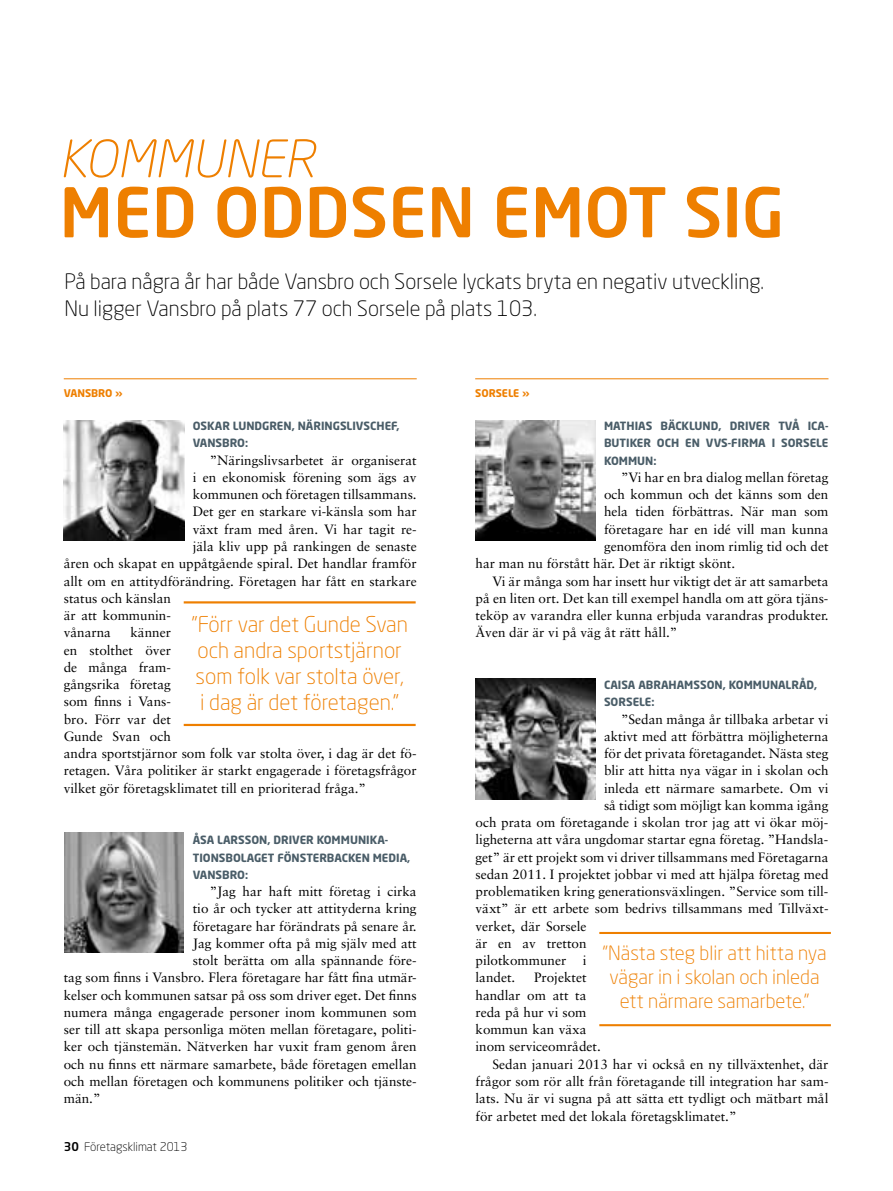
<style>
.page{position:relative;width:893px;height:1191px;background:#fff}
.page>*{position:absolute;margin:0;border:0;box-sizing:border-box;transform-origin:0 0}
.t1{font:500 67.5px "Neo Sans Pro";color:#ee7f00}
.t2{font:italic 300 51px "Neo Sans Pro";color:#ee7f00}
.t3{font:300 21.6px/26px "Neo Sans Pro";color:#ee7f00}
.t4{font:300 21px/27px "Neo Sans Pro";color:#000}
.t5{font:300 19.5px/24px "Neo Sans Pro";color:#ee7f00;text-align:center}
.t6{font:13.5px/17.2px "Sabon";color:#000}
.t7{font:300 12px "Neo Sans Pro";color:#000}
.t8{font:700 11.25px/17.2px "Neo Sans Pro";color:#4a5d68}
.t9{font:700 10.5px "Neo Sans Pro";color:#ee7f00}
.s1{font-weight:500}
</style>
<div class="page">
<img style="left:475px;top:678px;width:120px;height:121px">
<img style="left:475px;top:420px;width:120px;height:121px">
<img style="left:64px;top:420px;width:120px;height:121px">
<img style="left:64px;top:832px;width:120px;height:120px">
<hr style="left:64px;top:378px;width:353px;height:1px;background:#ee7f00">
<hr style="left:475px;top:378px;width:353px;height:1px;background:#ee7f00">
<hr style="left:184px;top:724px;width:232px;height:2px;background:#ee7f00">
<hr style="left:184px;top:601px;width:232px;height:2px;background:#ee7f00">
<hr style="left:599px;top:1024px;width:232px;height:2px;background:#ee7f00">
<hr style="left:599px;top:932px;width:232px;height:2px;background:#ee7f00">
<h2 class="t2" style="left:60px;top:128px;width:257px">KOMMUNER</h2>
<h1 class="t1" style="left:60px;top:170px;width:727px">MED ODDSEN EMOT SIG</h1>
<h3 class="t4" style="left:65px;top:267px;width:701px">På bara några år har både Vansbro och Sorsele lyckats bryta en negativ utveckling.<br>Nu ligger Vansbro på plats 77 och Sorsele på plats 103.</h3>
<p class="t9" style="left:64px;top:386px;width:61px">VANSBRO »</p>
<p class="t9" style="left:475px;top:386px;width:56px">SORSELE »</p>
<p class="t8" style="left:193px;top:417px;width:208px">OSKAR LUNDGREN, NÄRINGSLIVSCHEF,<br>VANSBRO:</p>
<p class="t6" style="left:210px;top:451px;width:208px">”Näringslivsarbetet är organiserat</p>
<p class="t6" style="left:193px;top:468px;width:225px">i en ekonomisk förening som ägs av</p>
<p class="t6" style="left:193px;top:486px;width:225px">kommunen och företagen tillsammans.</p>
<p class="t6" style="left:193px;top:503px;width:225px">Det ger en starkare vi-känsla som har</p>
<p class="t6" style="left:193px;top:520px;width:225px">växt fram med åren. Vi har tagit re-</p>
<p class="t6" style="left:193px;top:537px;width:225px">jäla kliv upp på rankingen de senaste</p>
<p class="t6" style="left:64px;top:555px;width:354px">åren och skapat en uppåtgående spiral. Det handlar framför</p>
<p class="t6" style="left:64px;top:572px;width:354px">allt om en attitydförändring. Företagen har fått en starkare</p>
<p class="t6" style="left:64px;top:589px;width:109px">status och känslan</p>
<p class="t6" style="left:64px;top:606px;width:109px">är att kommunin-</p>
<p class="t6" style="left:64px;top:624px;width:49px">vånarna</p>
<h3 class="t3" style="left:191px;top:611px;width:218px">”Förr var det Gunde Svan och andra sportstjärnor som folk var stolta över, i dag är det företagen.”</h3>
<p class="t6" style="left:64px;top:624px;width:354px;text-indent:67px">känner<br>en stolthet över<br>de många fram-<br>gångsrika företag<br>som finns i Vans-<br>bro. Förr var det<br>Gunde Svan och<br>andra sportstjärnor som folk var stolta över, i dag är det fö&shy;retagen. Våra politiker är starkt engagerade i företagsfrågor vilket gör företagsklimatet till en prioriterad fråga.”</p>
<p class="t8" style="left:193px;top:831px;width:219px">ÅSA LARSSON, DRIVER KOMMUNIKA-<br>TIONSBOLAGET FÖNSTERBACKEN MEDIA,<br>VANSBRO:</p>
<p class="t6" style="left:210px;top:882px;width:208px">”Jag har haft mitt företag i cirka</p>
<p class="t6" style="left:193px;top:900px;width:225px">tio år och tycker att attityderna kring</p>
<p class="t6" style="left:193px;top:917px;width:225px">företagare har förändrats på senare år.</p>
<p class="t6" style="left:193px;top:934px;width:225px">Jag kommer ofta på mig själv med att</p>
<p class="t6" style="left:193px;top:951px;width:225px">stolt berätta om alla spännande före-</p>
<p class="t6" style="left:64px;top:969px;width:354px">tag som finns i Vansbro. Flera företagare har fått fina utmär-</p>
<p class="t6" style="left:64px;top:986px;width:354px">kelser och kommunen satsar på oss som driver eget. Det finns</p>
<p class="t6" style="left:64px;top:1003px;width:354px">numera många engagerade personer inom kommunen som</p>
<p class="t6" style="left:64px;top:1020px;width:354px">ser till att skapa personliga möten mellan företagare, politi-</p>
<p class="t6" style="left:64px;top:1038px;width:354px">ker och tjänstemän. Nätverken har vuxit fram genom åren</p>
<p class="t6" style="left:64px;top:1055px;width:354px">och nu finns ett närmare samarbete, både företagen emellan</p>
<p class="t6" style="left:64px;top:1072px;width:354px">och mellan företagen och kommunens politiker och tjänste-</p>
<p class="t6" style="left:64px;top:1089px;width:38px">män.”</p>
<p class="t7" style="left:64px;top:1139px;width:125px"><span class="s1">30</span> Företagsklimat 2013</p>
<p class="t8" style="left:604px;top:417px;width:226px;text-align:justify">MATHIAS BÄCKLUND, DRIVER TVÅ ICA-BUTIKER OCH EN VVS-FIRMA I SORSELE KOMMUN:</p>
<p class="t6" style="left:621px;top:468px;width:209px">”Vi har en bra dialog mellan företag</p>
<p class="t6" style="left:604px;top:486px;width:226px">och kommun och det känns som den</p>
<p class="t6" style="left:604px;top:503px;width:226px">hela tiden förbättras. När man som</p>
<p class="t6" style="left:604px;top:520px;width:226px">företagare har en idé vill man kunna</p>
<p class="t6" style="left:604px;top:537px;width:226px">genomföra den inom rimlig tid och det</p>
<p class="t6" style="left:476px;top:555px;width:261px">har man nu förstått här. Det är riktigt skönt.</p>
<p class="t6" style="left:493px;top:572px;width:337px">Vi är många som har insett hur viktigt det är att samarbeta</p>
<p class="t6" style="left:476px;top:589px;width:354px">på en liten ort. Det kan till exempel handla om att göra tjäns-</p>
<p class="t6" style="left:476px;top:606px;width:354px">teköp av varandra eller kunna erbjuda varandras produkter.</p>
<p class="t6" style="left:476px;top:624px;width:203px">Även där är vi på väg åt rätt håll.”</p>
<p class="t8" style="left:604px;top:676px;width:215px">CAISA ABRAHAMSSON, KOMMUNALRÅD,<br>SORSELE:</p>
<p class="t6" style="left:621px;top:710px;width:209px">”Sedan många år tillbaka arbetar vi</p>
<p class="t6" style="left:604px;top:727px;width:226px">aktivt med att förbättra möjligheterna</p>
<p class="t6" style="left:604px;top:744px;width:226px">för det privata företagandet. Nästa steg</p>
<p class="t6" style="left:604px;top:762px;width:226px">blir att hitta nya vägar in i skolan och</p>
<p class="t6" style="left:604px;top:779px;width:226px">inleda ett närmare samarbete. Om vi</p>
<p class="t6" style="left:604px;top:796px;width:226px">så tidigt som möjligt kan komma igång</p>
<p class="t6" style="left:476px;top:813px;width:354px">och prata om företagande i skolan tror jag att vi ökar möj-</p>
<p class="t6" style="left:476px;top:831px;width:354px">ligheterna att våra ungdomar startar egna företag. ”Handsla-</p>
<p class="t6" style="left:476px;top:848px;width:354px">get” är ett projekt som vi driver tillsammans med Företagarna</p>
<p class="t6" style="left:476px;top:865px;width:354px">sedan 2011. I projektet jobbar vi med att hjälpa företag med</p>
<p class="t6" style="left:476px;top:882px;width:354px">problematiken kring generationsväxlingen. ”Service som till-</p>
<p class="t6" style="left:476px;top:900px;width:354px">växt” är ett arbete som bedrivs tillsammans med Tillväxt-</p>
<p class="t6" style="left:476px;top:917px;width:112px">verket, där Sorsele</p>
<p class="t6" style="left:476px;top:934px;width:112px">är en av tretton</p>
<p class="t6" style="left:476px;top:951px;width:112px">pilotkommuner i</p>
<p class="t6" style="left:476px;top:969px;width:41px">landet.</p>
<p class="t6" style="left:534px;top:969px;width:54px">Projektet</p>
<p class="t6" style="left:476px;top:986px;width:112px">handlar om att ta</p>
<p class="t6" style="left:476px;top:1003px;width:112px">reda på hur vi som</p>
<p class="t6" style="left:476px;top:1020px;width:112px">kommun kan växa</p>
<p class="t6" style="left:476px;top:1038px;width:127px">inom serviceområdet.</p>
<p class="t6" style="left:493px;top:1055px;width:337px">Sedan januari 2013 har vi också en ny tillväxtenhet, där</p>
<p class="t6" style="left:476px;top:1072px;width:354px">frågor som rör allt från företagande till integration har sam-</p>
<p class="t6" style="left:476px;top:1089px;width:354px">lats. Nu är vi sugna på att sätta ett tydligt och mätbart mål</p>
<p class="t6" style="left:476px;top:1107px;width:262px">för arbetet med det lokala företagsklimatet.”</p>
<h3 class="t5" style="left:602px;top:941px;width:226px">”Nästa steg blir att hitta nya vägar in i skolan och inleda ett närmare samarbete.”</h3>
</div>
